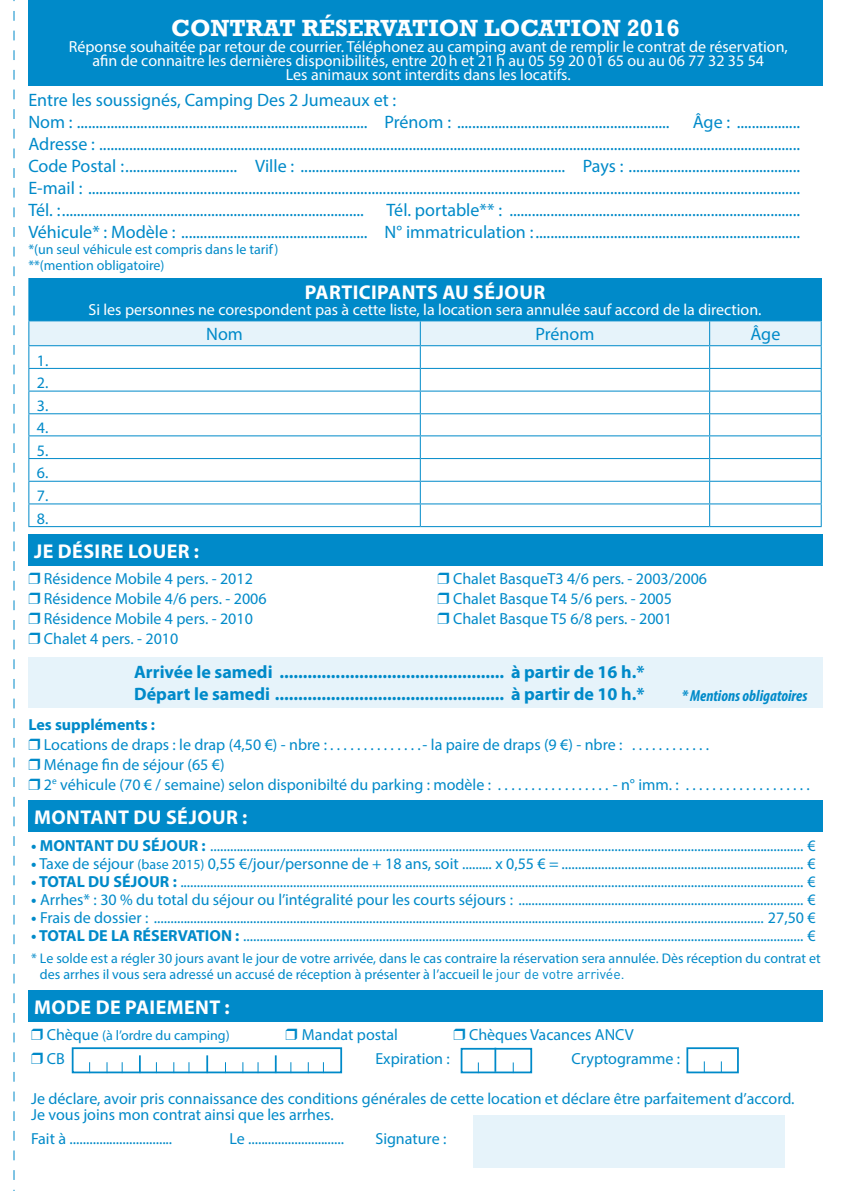
<style>
.page{position:relative;width:851px;height:1191px;background:#fff}
.page>*{position:absolute;margin:0;border:0;box-sizing:border-box;transform-origin:0 0}
.t1{font:700 24px "Rockwell";color:#fff}
.t2{font:700 20px "Myriad Pro";letter-spacing:.02em;color:#fff}
.t3{font:18px/22px "Myriad Pro";color:#008ac9}
.t4{font:700 18px/21.6px "Myriad Pro";color:#008ac9}
.t5{font:16px/20px "Myriad Pro";color:#008ac9}
.t6{font:16px/14px "Myriad Pro";color:#fff;text-align:center}
.t7{font:italic 700 condensed 16px "Myriad Pro";color:#008ac9}
.t8{font:700 16px "Myriad Pro";color:#008ac9}
.t9{font:14px/16px "Myriad Pro";color:#008ac9}
.s1{font-weight:700}
.s2{font-size:14px}
.s3{font-family:"DIN"}
.s4{font-size:16px}
</style>
<div class="page">
<div style="left:28px;top:0;width:794px;height:85px;background:#008ac9"></div>
<div style="left:28px;top:534px;width:794px;height:32px;background:#008ac9"></div>
<div style="left:28px;top:801px;width:794px;height:31px;background:#008ac9"></div>
<div style="left:28px;top:990px;width:794px;height:32px;background:#008ac9"></div>
<div style="left:29px;top:278px;width:792px;height:43px;background:#008ac9"></div>
<hr style="left:28px;top:278px;width:392px;height:1px;background:#008ac9">
<hr style="left:28px;top:279px;width:1px;height:41px;background:#008ac9">
<hr style="left:28px;top:526px;width:392px;height:1px;background:#008ac9">
<hr style="left:420px;top:526px;width:289px;height:1px;background:#008ac9">
<hr style="left:709px;top:526px;width:112px;height:1px;background:#008ac9">
<hr style="left:28px;top:320px;width:392px;height:1px;background:#008ac9">
<svg style="left:28px;top:321px;width:793px;height:205px"></svg>
<hr style="left:28px;top:345px;width:392px;height:1px;background:#008ac9">
<hr style="left:420px;top:345px;width:289px;height:1px;background:#008ac9">
<hr style="left:709px;top:345px;width:112px;height:1px;background:#008ac9">
<div style="left:460px;top:1047px;width:72px;height:26px;background:#fff;border:2px solid #008ac9"></div>
<hr style="left:494px;top:1047px;width:2px;height:24px;background:#008ac9">
<div style="left:686px;top:1047px;width:52px;height:26px;background:#fff;border:2px solid #008ac9"></div>
<div style="left:72px;top:1047px;width:270px;height:26px;background:#fff;border:2px solid #008ac9"></div>
<svg style="left:206px;top:1055px;width:2px;height:18px"></svg>
<svg style="left:275px;top:1055px;width:1px;height:18px"></svg>
<svg style="left:139px;top:1055px;width:2px;height:18px"></svg>
<div style="left:28px;top:657px;width:794px;height:50px;background:#e6f3fa"></div>
<div style="left:473px;top:1115px;width:311px;height:53px;background:#e6f3fa"></div>
<svg style="left:13px;top:0;width:1px;height:1191px"></svg>
<h1 class="t1" style="left:171px;top:13px;width:510px">CONTRAT RÉSERVATION LOCATION 2016</h1>
<p class="t6" style="left:69px;top:40px;width:720px">Réponse souhaitée par retour de courrier. Téléphonez au camping avant de remplir le contrat de réservation, afin de connaitre les dernières disponibilités, entre 20h et 21h au 05 59 20 01 65 ou au 06 77 32 35 54<br>Les animaux sont interdits dans les locatifs.</p>
<p class="t3" style="left:28px;top:89px;width:642px">Entre les soussignés, Camping Des 2 Jumeaux et :<br>Nom : .............................................................................. Prénom : .........................................................</p>
<p class="t3" style="left:28px;top:111px;width:773px;text-align:justify;text-indent:664px">Âge : .................<br>Adresse : ............................................................................................................................................................................................<br>Code Postal :.............................. Ville : ....................................................................... Pays : ..............................................<br>E-mail : ...............................................................................................................................................................................................<br>Tél. :.................................................................................</p>
<p class="t3" style="left:28px;top:199px;width:773px;text-align:right">Tél. portable** : ..............................................................................<br>Véhicule* : Modèle : .................................................. N° immatriculation :.......................................................................</p>
<p class="t9" style="left:28px;top:241px;width:251px">*(un seul véhicule est compris dans le tarif) **(mention obligatoire)</p>
<p class="t5" style="left:37px;top:349px;width:13px;line-height:22.6px;text-align:justify">1.<br>2.<br>3.<br>4.<br>5.<br>6.<br>7.<br>8.</p>
<p class="t2" style="left:305px;top:279px;width:23px">Participants</p>
<p class="t2" style="left:442px;top:279px;width:44px">au séjour</p>
<p class="t6" style="left:88px;top:302px;width:674px">Si les personnes ne corespondent pas à cette liste, la location sera annulée sauf accord de la direction.</p>
<p class="t3" style="left:206px;top:323px;width:38px">Nom</p>
<p class="t3" style="left:535px;top:323px;width:60px">Prénom</p>
<p class="t3" style="left:750px;top:323px;width:31px">Âge</p>
<p class="t2" style="left:34px;top:538px;width:36px">Je désire</p>
<p class="t2" style="left:128px;top:538px;width:13px">louer</p>
<p class="t2" style="left:194px;top:538px;width:7px">:</p>
<p class="t5" style="left:44px;top:568px;width:224px">Résidence Mobile 4 pers. - 2012<br>Résidence Mobile 4/6 pers. - 2006<br>Résidence Mobile 4 pers. - 2010<br>Chalet 4 pers. - 2010</p>
<p class="t5" style="left:453px;top:568px;width:255px">Chalet BasqueT3 4/6 pers. - 2003/2006<br>Chalet Basque T4 5/6 pers. - 2005<br>Chalet Basque T5 6/8 pers. - 2001</p>
<p class="t4" style="left:134px;top:660px;width:511px">Arrivée le samedi ................................................ à partir de 16 h.*<br>Départ le samedi ................................................. à partir de 10 h.*</p>
<p class="t7" style="left:681px;top:686px;width:127px">* Mentions obligatoires</p>
<p class="t8" style="left:28px;top:714px;width:128px">Les suppléments :</p>
<p class="t5" style="left:44px;top:734px;width:589px">Locations de draps : le drap (4,50 €) - nbre : . . . . . . . . . . . . . .- la paire de draps (9 €) - nbre : .............<br>Ménage fin de séjour (65 €)<br>2<sup>e</sup> véhicule (70 € / semaine) selon disponibilté du parking : modèle : ..................</p>
<p class="t5" style="left:612px;top:774px;width:74px">- n° imm. : ...................</p>
<p class="t2" style="left:34px;top:804px;width:215px">MONTANT DU SÉJOUR :</p>
<p class="t5" style="left:31px;top:835px;width:786px"><span class="s1">• MONTANT DU SÉJOUR :</span> ................................................................................................................................................................................... €</p>
<p class="t5" style="left:31px;top:853px;width:786px"><span class="s1">•</span> Taxe de séjour <span class="s2">(base 2015)</span> 0,55 €/jour/personne de + 18 ans, soit ......... x 0,55 € = ......................................................................... €</p>
<p class="t5" style="left:31px;top:871px;width:785px"><span class="s1">• TOTAL DU SÉJOUR :</span> ............................................................................................................................................................................................ €</p>
<p class="t5" style="left:31px;top:889px;width:786px"><span class="s1">•</span> Arrhes* : 30 % du total du séjour ou l’intégralité pour les courts séjours : ...................................................................................... €</p>
<p class="t5" style="left:31px;top:907px;width:785px"><span class="s1">•</span> Frais de dossier : ........................................................................................................................................................................................ 27,50 €</p>
<p class="t5" style="left:31px;top:925px;width:786px"><span class="s1">• TOTAL DE LA RÉSERVATION :</span> ......................................................................................................................................................................... €</p>
<p class="t9" style="left:40px;top:949px;width:782px;text-indent:-9px">* Le solde est a régler 30 jours avant le jour de votre arrivée, dans le cas contraire la réservation sera annulée. Dès réception du contrat et des arrhes il vous sera adressé un accusé de réception à présenter à l’accueil le <span class="s3">jour de votre arrivée.</span></p>
<p class="t2" style="left:34px;top:994px;width:197px">MODE DE PAIEMENT :</p>
<p class="t9" style="left:47px;top:1027px;width:184px"><span class="s4">Chèque</span> (à l’ordre du camping)</p>
<p class="t5" style="left:302px;top:1024px;width:97px">Mandat postal</p>
<p class="t5" style="left:469px;top:1024px;width:166px">Chèques Vacances ANCV</p>
<p class="t5" style="left:47px;top:1048px;width:19px">CB</p>
<p class="t5" style="left:375px;top:1048px;width:76px">Expiration :</p>
<p class="t5" style="left:571px;top:1048px;width:110px">Cryptogramme :</p>
<p class="t5" style="left:31px;top:1090px;width:764px;line-height:16px">Je déclare, avoir pris connaissance des conditions générales de cette location et déclare être parfaitement d’accord.<br>Je vous joins mon contrat ainsi que les arrhes.</p>
<p class="t5" style="left:31px;top:1128px;width:142px">Fait à ...............................</p>
<p class="t5" style="left:229px;top:1128px;width:116px">Le .............................</p>
<p class="t5" style="left:375px;top:1128px;width:72px">Signature :</p>
</div>
